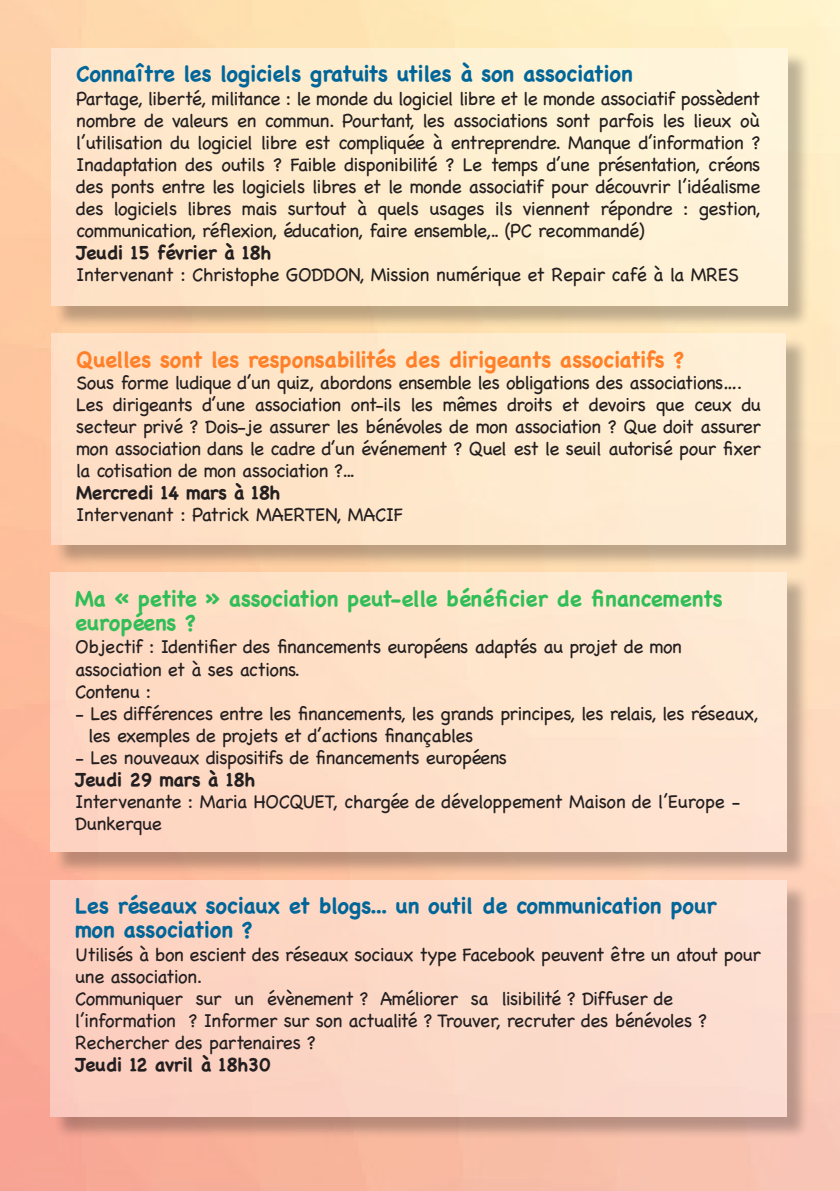
<style>
.page{position:relative;width:840px;height:1191px;background:#fff}
.page>*{position:absolute;margin:0;border:0;box-sizing:border-box;transform-origin:0 0}
.t1{font:700 22px/24px "Chalkboard";letter-spacing:-.01em;color:#069}
.t2{font:700 22px/24px "Chalkboard";letter-spacing:-.01em;color:#31bd57}
.t3{font:700 22px "Chalkboard";letter-spacing:-.01em;color:#ff8029}
.t4{font:19px/22px "Chalkboard";letter-spacing:-.03em;color:#231f20}
.t5{font:700 19px "Chalkboard";letter-spacing:-.02em;color:#231f20}
</style>
<div class="page">
<div style="left:54px;top:337px;width:754px;height:231px;background:#231f20;opacity:.75"></div>
<div style="left:51px;top:334px;width:734px;height:211px;background:#fee8cb"></div>
<div style="left:54px;top:51px;width:756px;height:278px;background:#231f20;opacity:.75"></div>
<div style="left:51px;top:48px;width:735px;height:257px;background:#feeecf"></div>
<div style="left:53px;top:575px;width:755px;height:300px;background:#231f20;opacity:.75"></div>
<div style="left:50px;top:572px;width:735px;height:280px;background:linear-gradient(to right,#fed7bf,#fee9d4)"></div>
<div style="left:53px;top:883px;width:756px;height:257px;background:#231f20;opacity:.75"></div>
<div style="left:50px;top:880px;width:735px;height:236px;background:#fcd8c6"></div>
<p class="t1" style="left:76px;top:61px;width:557px">Connaître les logiciels gratuits utiles à son association</p>
<p class="t4" style="left:76px;top:87px;width:685px;text-align:justify">Partage, liberté, militance : le monde du logiciel libre et le monde associatif possèdent nombre de valeurs en commun. Pourtant, les associations sont parfois les lieux où l’utilisation du logiciel libre est compliquée à entreprendre. Manque d’information ?<br>Inadaptation des outils ? Faible disponibilité ? Le temps d’une présentation, créons des ponts entre les logiciels libres et le monde associatif pour découvrir l’idéalisme des logiciels libres mais surtout à quels usages ils viennent répondre : gestion, communication, réflexion, éducation, faire ensemble,.. (PC recommandé)</p>
<p class="t5" style="left:76px;top:241px;width:196px">Jeudi 15 février à 18h</p>
<p class="t4" style="left:76px;top:263px;width:664px">Intervenant : Christophe GODDON, Mission numérique et Repair café à la MRES</p>
<p class="t3" style="left:76px;top:347px;width:609px">Quelles sont les responsabilités des dirigeants associatifs ?</p>
<p class="t4" style="left:76px;top:372px;width:667px">Sous forme ludique d’un quiz, abordons ensemble les obligations des associations….</p>
<p class="t4" style="left:76px;top:394px;width:685px;text-align:justify">Les dirigeants d’une association ont-ils les mêmes droits et devoirs que ceux du secteur privé ? Dois-je assurer les bénévoles de mon association ? Que doit assurer mon association dans le cadre d’un événement ? Quel est le seuil autorisé pour fixer la cotisation de mon association ?...</p>
<p class="t5" style="left:76px;top:481px;width:205px">Mercredi 14 mars à 18h</p>
<p class="t4" style="left:76px;top:504px;width:328px">Intervenant : Patrick MAERTEN, MACIF</p>
<p class="t2" style="left:75px;top:586px;width:648px">Ma « petite » association peut-elle bénéficier de financements européens ?</p>
<p class="t4" style="left:75px;top:636px;width:608px">Objectif : Identifier des financements européens adaptés au projet de mon</p>
<p class="t4" style="left:75px;top:658px;width:226px">association et à ses actions.</p>
<p class="t4" style="left:75px;top:680px;width:78px">Contenu :</p>
<p class="t4" style="left:75px;top:702px;width:684px">- Les différences entre les financements, les grands principes, les relais, les réseaux,</p>
<p class="t4" style="left:88px;top:724px;width:386px">les exemples de projets et d’actions finançables</p>
<p class="t4" style="left:75px;top:746px;width:433px">- Les nouveaux dispositifs de financements européens</p>
<p class="t5" style="left:75px;top:768px;width:181px">Jeudi 29 mars à 18h</p>
<p class="t4" style="left:75px;top:790px;width:666px">Intervenante : Maria HOCQUET, chargée de développement Maison de l’Europe -<br>Dunkerque</p>
<p class="t1" style="left:75px;top:893px;width:642px">Les réseaux sociaux et blogs... un outil de communication pour mon association ?</p>
<p class="t4" style="left:75px;top:943px;width:687px">Utilisés à bon escient des réseaux sociaux type Facebook peuvent être un atout pour une association.</p>
<p class="t4" style="left:75px;top:987px;width:633px">Communiquer sur un évènement ? Améliorer sa lisibilité ? Diffuser de l’information ? Informer sur son actualité ? Trouver, recruter des bénévoles ?<br>Rechercher des partenaires ?</p>
<p class="t5" style="left:75px;top:1053px;width:197px">Jeudi 12 avril à 18h30</p>
</div>
